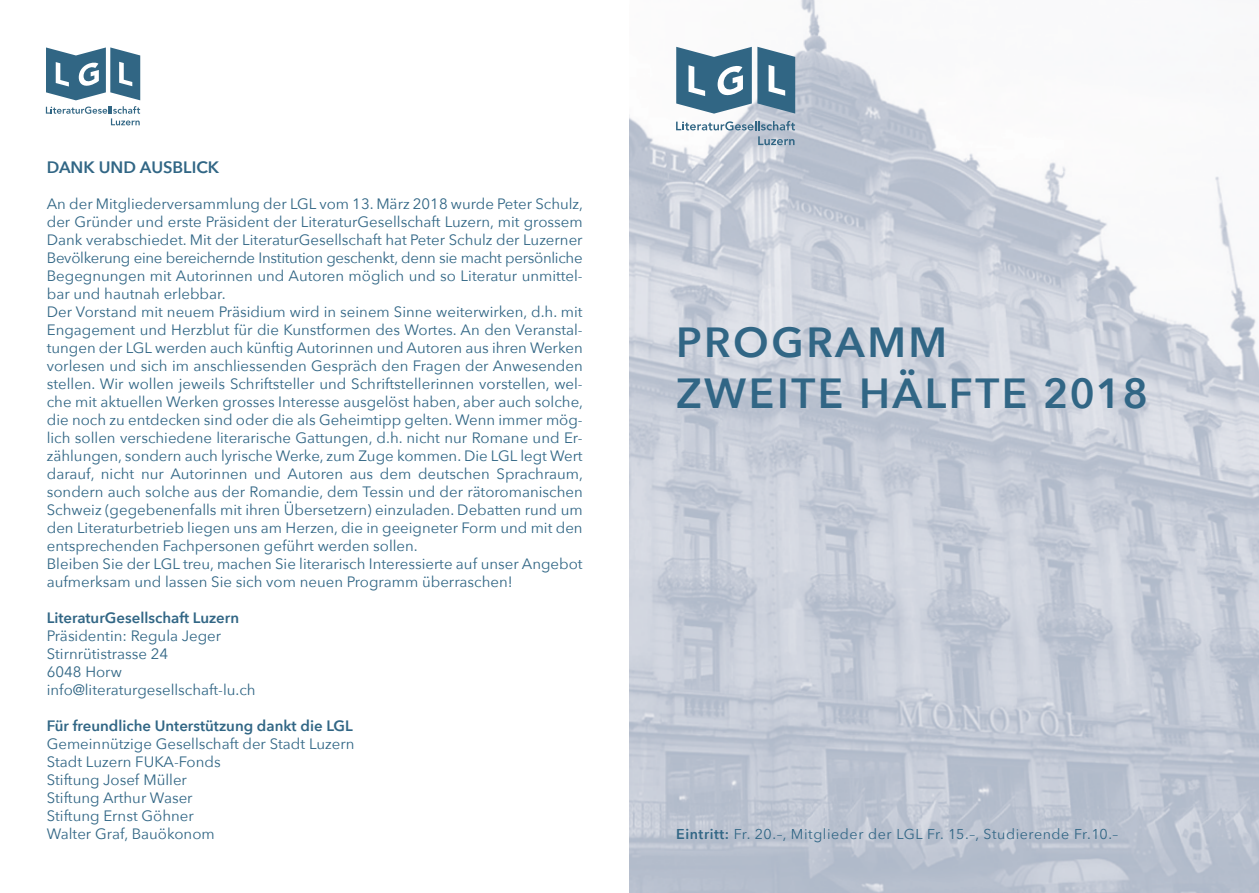
<style>
.page{position:relative;width:1259px;height:893px;background:#fff}
.page>*{position:absolute;margin:0;border:0;box-sizing:border-box;transform-origin:0 0}
.t1{font:600 42px/51px "Avenir Next";letter-spacing:.06em;color:#316685}
.t2{font:600 16.5px "Avenir Next";color:#316685}
.t3{font:15px/18px "Avenir Next";color:#316685}
.t4{font:600 15px "Avenir Next";color:#316685}
.t5{font:14.25px "Avenir Next";letter-spacing:.04em;color:#316685}
.s1{font-weight:600}
</style>
<div class="page">
<img style="left:629px;top:0;width:630px;height:893px">
<svg style="left:676px;top:121px;width:119px;height:24px"></svg>
<svg style="left:676px;top:47px;width:119px;height:67px"></svg>
<svg style="left:46px;top:106px;width:94px;height:19px"></svg>
<svg style="left:46px;top:47px;width:94px;height:53px"></svg>
<p class="t2" style="left:47px;top:153px;width:174px">DANK UND AUSBLICK</p>
<p class="t3" style="left:47px;top:194px;width:538px">An der Mitgliederversammlung der LGL vom 13. März 2018 wurde Peter Schulz, der Gründer und erste Präsident der LiteraturGesellschaft Luzern, mit grossem Dank verabschiedet. Mit der LiteraturGesellschaft hat Peter Schulz der Luzerner Bevölkerung eine bereichernde Institution geschenkt, denn sie macht persönliche Begegnungen mit Autorinnen und Autoren möglich und so Literatur unmittel&shy;bar und hautnah erlebbar.<br>Der Vorstand mit neuem Präsidium wird in seinem Sinne weiterwirken, d.h. mit Engagement und Herzblut für die Kunstformen des Wortes. An den Veranstal&shy;tungen der LGL werden auch künftig Autorinnen und Autoren aus ihren Werken vorlesen und sich im anschliessenden Gespräch den Fragen der Anwesenden stellen. Wir wollen jeweils Schriftsteller und Schriftstellerinnen vorstellen, wel&shy;che mit aktuellen Werken grosses Interesse ausgelöst haben, aber auch solche, die noch zu entdecken sind oder die als Geheimtipp gelten. Wenn immer mög&shy;lich sollen verschiedene literarische Gattungen, d.h. nicht nur Romane und Er&shy;zählungen, sondern auch lyrische Werke, zum Zuge kommen. Die LGL legt Wert darauf, nicht nur Autorinnen und Autoren aus dem deutschen Sprachraum, sondern auch solche aus der Romandie, dem Tessin und der rätoromanischen Schweiz (gegebenenfalls mit ihren Übersetzern) einzuladen. Debatten rund um den Literaturbetrieb liegen uns am Herzen, die in geeigneter Form und mit den entsprechenden Fachpersonen geführt werden sollen.<br>Bleiben Sie der LGL treu, machen Sie literarisch Interessierte auf unser Angebot aufmerksam und lassen Sie sich vom neuen Programm überraschen!</p>
<p class="t4" style="left:47px;top:605px;width:194px">LiteraturGesellschaft Luzern</p>
<p class="t3" style="left:47px;top:626px;width:210px">Präsidentin: Regula Jeger<br>Stirnrütistrasse 24<br>6048 Horw info@literaturgesellschaft-lu.ch</p>
<p class="t4" style="left:47px;top:713px;width:307px">Für freundliche Unterstützung dankt die LGL</p>
<p class="t3" style="left:47px;top:734px;width:309px">Gemeinnützige Gesellschaft der Stadt Luzern<br>Stadt Luzern FUKA-Fonds<br>Stiftung Josef Müller<br>Stiftung Arthur Waser<br>Stiftung Ernst Göhner<br>Walter Graf, Bauökonom</p>
<h1 class="t1" style="left:676px;top:315px;width:473px">PROGRAMM<br>ZWEITE HÄLFTE 2018</h1>
<p class="t5" style="left:676px;top:822px;width:444px"><span class="s1">Eintritt:</span> Fr. 20.–, Mitglieder der LGL Fr. 15.–, Studierende Fr.10.–</p>
</div>
